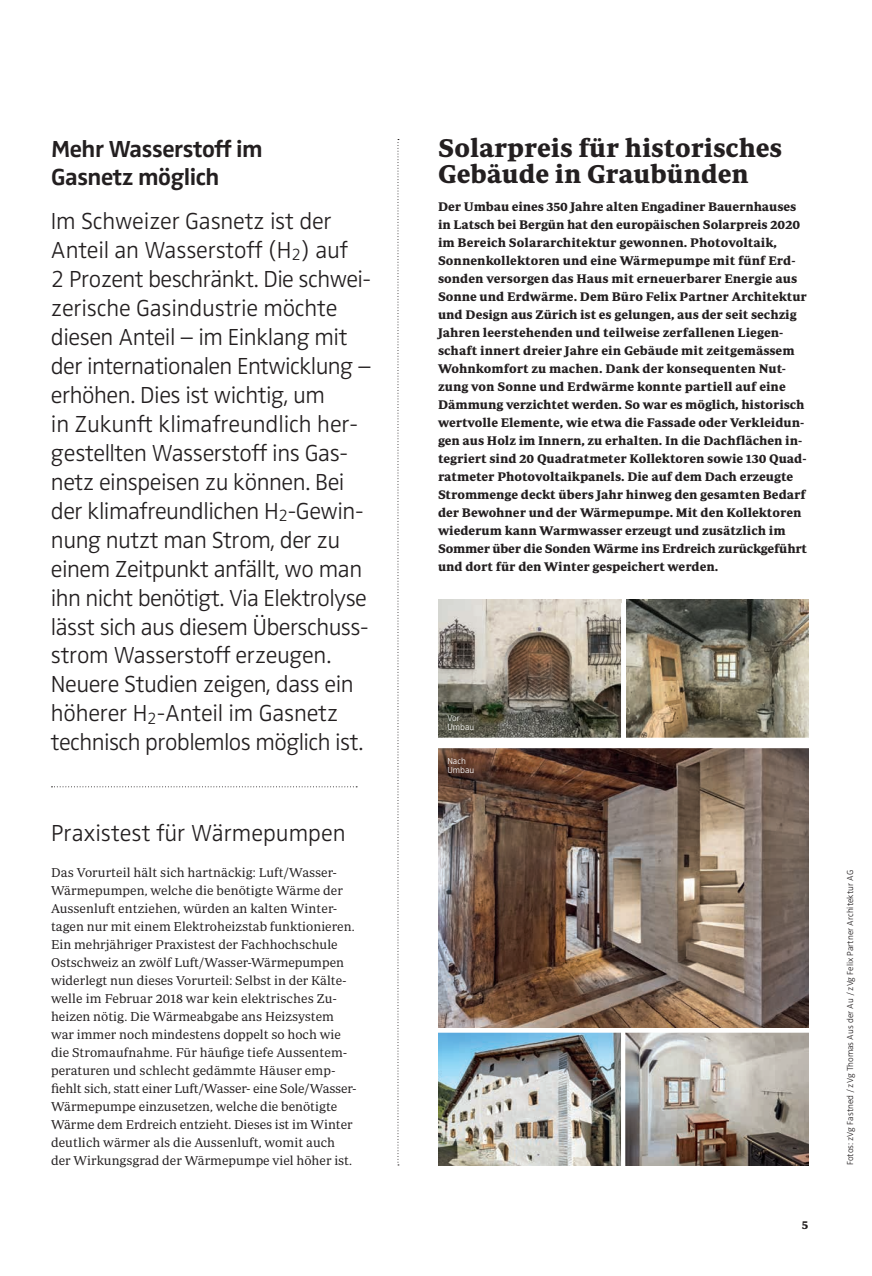
<style>
.page{position:relative;width:872px;height:1276px;background:#fff}
.page>*{position:absolute;margin:0;border:0;box-sizing:border-box;transform-origin:0 0}
.t1{font:700 26.25px/26.2px "Periodico Text";color:#231f20}
.t2{font:300 24px/29px "Zwo Pro";letter-spacing:-.02em;color:#231f20}
.t3{font:700 24px/28.2px "Zwo Pro";letter-spacing:-.02em;color:#231f20}
.t4{font:300 24px "Zwo Pro";color:#231f20}
.t5{font:13.05px/18px "Periodico Text Lg";color:#231f20}
.t6{font:700 12.75px/18px "Periodico Text";color:#231f20}
.t7{font:700 12px "Periodico Text";color:#231f20}
.t8{font:300 9px "Zwo Pro";color:#231f20}
.t9{font:300 9px/9px "Zwo Pro";color:#fff}
</style>
<div class="page">
<img style="left:625px;top:1032px;width:183px;height:133px">
<img style="left:438px;top:1032px;width:183px;height:133px">
<svg style="left:397px;top:139px;width:2px;height:1026px"></svg>
<svg style="left:51px;top:786px;width:306px;height:1px"></svg>
<img style="left:438px;top:748px;width:370px;height:279px">
<img style="left:626px;top:599px;width:182px;height:138px">
<img style="left:438px;top:599px;width:183px;height:138px">
<h2 class="t3" style="left:51px;top:135px;width:213px">Mehr Wasserstoff im<br>Gasnetz möglich</h2>
<h1 class="t1" style="left:438px;top:134px;width:345px">Solarpreis für historisches<br>Gebäude in Graubünden</h1>
<p class="t2" style="left:51px;top:207px;width:322px">Im Schweizer Gasnetz ist der<br>Anteil an Wasserstoff (H<sub>2</sub>) auf<br>2 Prozent beschränkt. Die schwei&shy;zerische Gasindustrie möchte diesen Anteil – im Einklang mit der internationalen Entwicklung – erhöhen. Dies ist wichtig, um<br>in Zukunft klimafreundlich her&shy;gestellten Wasserstoff ins Gas&shy;netz einspeisen zu können. Bei der klimafreundlichen H<sub>2</sub>-Gewin&shy;nung nutzt man Strom, der zu einem Zeitpunkt anfällt, wo man ihn nicht benötigt. Via Elektrolyse lässt sich aus diesem Überschuss&shy;strom Wasserstoff erzeugen.<br>Neuere Studien zeigen, dass ein höherer H<sub>2</sub>-Anteil im Gasnetz technisch problemlos möglich ist.</p>
<p class="t6" style="left:438px;top:197px;width:371px">Der Umbau eines 350 Jahre alten Engadiner Bauernhauses in Latsch bei Bergün hat den europäischen Solarpreis 2020 im Bereich Solararchitektur gewonnen. Photovoltaik, Sonnenkollektoren und eine Wärmepumpe mit fünf Erd&shy;sonden versorgen das Haus mit erneuerbarer Energie aus Sonne und Erdwärme. Dem Büro Felix Partner Architektur und Design aus Zürich ist es gelungen, aus der seit sechzig Jahren leerstehenden und teilweise zerfallenen Liegen&shy;schaft innert dreier Jahre ein Gebäude mit zeitgemässem Wohnkomfort zu machen. Dank der konsequenten Nut-- zung von Sonne und Erdwärme konnte partiell auf eine Dämmung verzichtet werden. So war es möglich, historisch wertvolle Elemente, wie etwa die Fassade oder Verkleidun&shy;gen aus Holz im Innern, zu erhalten. In die Dachflächen in&shy;tegriert sind 20 Quadratmeter Kollektoren sowie 130 Quad&shy;ratmeter Photovoltaikpanels. Die auf dem Dach erzeugte Strommenge deckt übers Jahr hinweg den gesamten Bedarf der Bewohner und der Wärmepumpe. Mit den Kollektoren wiederum kann Warmwasser erzeugt und zusätzlich im Sommer über die Sonden Wärme ins Erdreich zurückgeführt und dort für den Winter gespeichert werden.</p>
<p class="t9" style="left:447px;top:713px;width:28px">Vor<br>Umbau</p>
<h2 class="t4" style="left:51px;top:819px;width:296px">Praxistest für Wärmepumpen</h2>
<p class="t5" style="left:51px;top:863px;width:307px">Das Vorurteil hält sich hartnäckig: Luft/Wasser-Wärmepumpen, welche die benötigte Wärme der Aussenluft entziehen, würden an kalten Winter&shy;tagen nur mit einem Elektroheizstab funktionieren.<br>Ein mehrjähriger Praxistest der Fachhochschule Ostschweiz an zwölf Luft/Wasser-Wärmepumpen widerlegt nun dieses Vorurteil: Selbst in der Kälte&shy;welle im Februar 2018 war kein elektrisches Zu&shy;heizen nötig. Die Wärmeabgabe ans Heizsystem war immer noch mindestens doppelt so hoch wie die Stromaufnahme. Für häufige tiefe Aussentem&shy;peraturen und schlecht gedämmte Häuser emp&shy;fiehlt sich, statt einer Luft/Wasser- eine Sole/Wasser-Wärmepumpe einzusetzen, welche die benötigte Wärme dem Erdreich entzieht. Dieses ist im Winter deutlich wärmer als die Aussenluft, womit auch der Wirkungsgrad der Wärmepumpe viel höher ist.</p>
<p class="t9" style="left:447px;top:756px;width:28px">Nach<br>Umbau</p>
<p class="t7" style="left:801px;top:1217px;width:8px">5</p>
<p class="t8" style="left:845px;top:1165px;width:297px;rotate:-90deg">Fotos: zVg Fastned / zVg Thomas Aus der Au / zVg Felix Partner Architektur AG</p>
</div>
